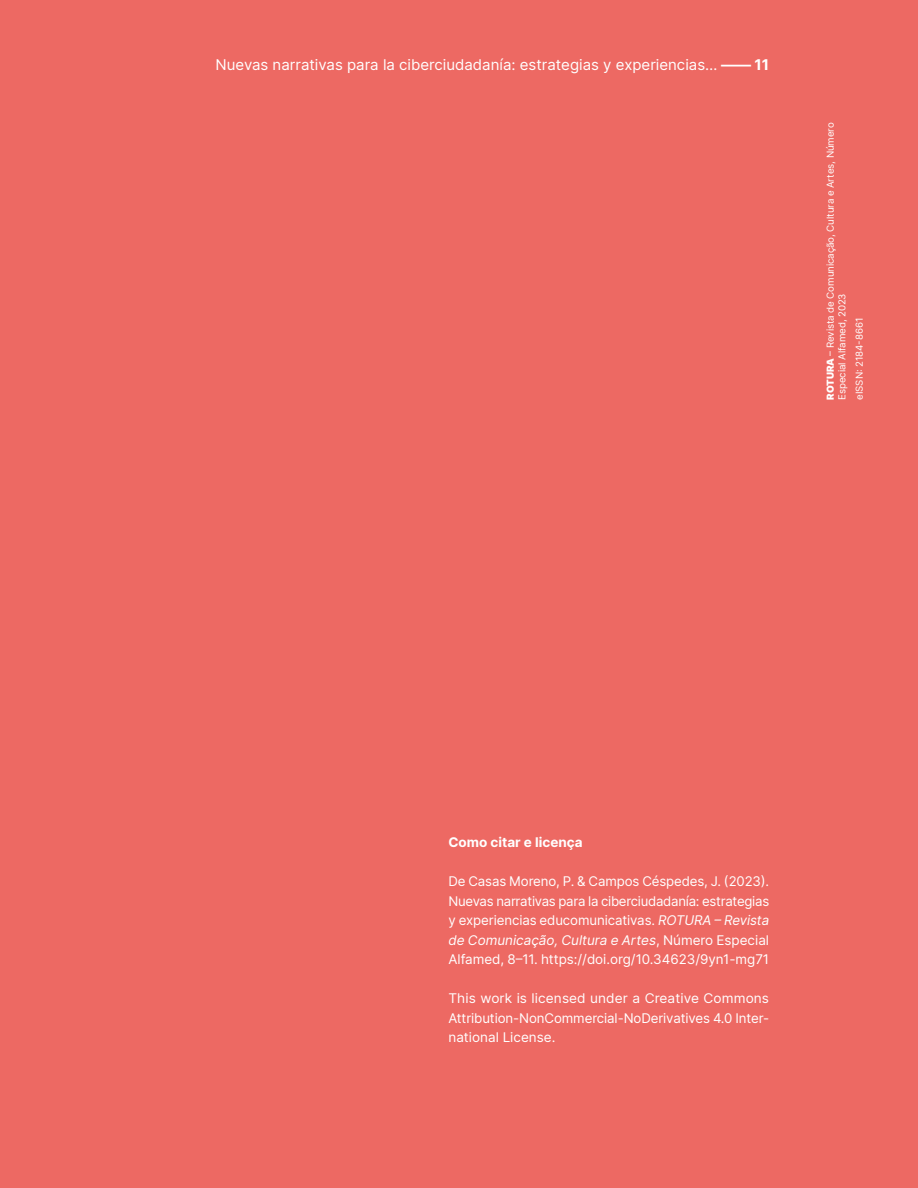
<style>
.page{position:relative;width:918px;height:1188px;background:#ed6963}
.page>*{position:absolute;margin:0;border:0;box-sizing:border-box;transform-origin:0 0}
.t1{font:15px "Inter";color:#fff}
.t2{font:13.5px/19.5px "Inter";letter-spacing:-.01em;color:#fff;text-align:justify}
.t3{font:700 13.5px "Inter";color:#fff}
.t4{font:9.75px/11.7px "Inter";letter-spacing:-.01em;color:#fff}
.s1{font-weight:700}
.s2{font-weight:900}
.s3{font-style:italic}
</style>
<div class="page">
<p class="t1" style="left:216px;top:54px;width:555px">Nuevas narrativas para la ciberciudadanía: estrategias y experiencias… <span class="s1">— 11</span></p>
<p class="t4" style="left:824px;top:400px;width:279px;rotate:-90deg"><span class="s2">ROTURA</span> – Revista de Comunicação, Cultura e Artes, Número<br>Especial Alfamed, 2023</p>
<p class="t4" style="left:853px;top:400px;width:83px;rotate:-90deg">eISSN: 2184-8661</p>
<p class="t3" style="left:448px;top:832px;width:136px">Como citar e licença</p>
<p class="t2" style="left:448px;top:871px;width:322px">De Casas Moreno, P. &amp; Campos Céspedes, J. (2023).<br>Nuevas narrativas para la ciberciudadanía: estrategias y experiencias educomunicativas. <span class="s3">ROTURA – Revista de Comunicação, Cultura e Artes</span>, Número Especial Alfamed, 8–11. https://doi.org/10.34623/9yn1-mg71</p>
<p class="t2" style="left:448px;top:988px;width:322px">This work is licensed under a Creative Commons Attribution-NonCommercial-NoDerivatives 4.0 Inter&shy;national License.</p>
</div>
